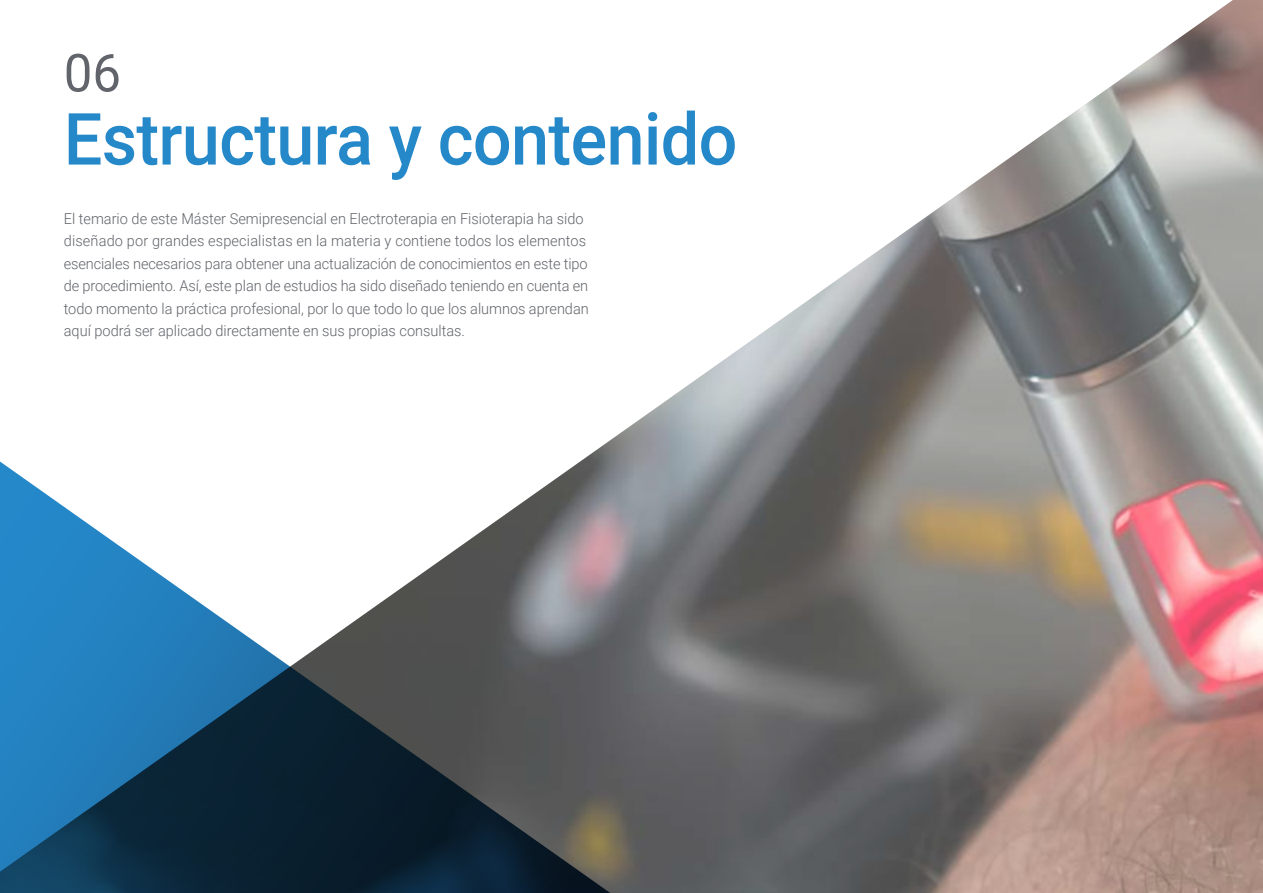
<style>
.page{position:relative;width:1263px;height:893px;background:#fff}
.page>*{position:absolute;margin:0;border:0;box-sizing:border-box;transform-origin:0 0}
.t1{font:500 72px "Roboto";letter-spacing:-.01em;color:#2488c9;scale:.95 1}
.t2{font:52.5px "Roboto";color:#61646a}
.t3{font:300 15px/22.5px "Roboto";color:#61646a}
</style>
<div class="page">
<img style="left:602px;top:0;width:661px;height:893px">
<svg style="left:0;top:446px;width:640px;height:447px"></svg>
<h2 class="t2" style="left:64px;top:36px;width:59px">06</h2>
<h1 class="t1" style="left:64px;top:89px;width:711px">Estructura y contenido</h1>
<p class="t3" style="left:64px;top:207px;width:526px">El temario de este Máster Semipresencial en Electroterapia en Fisioterapia ha sido diseñado por grandes especialistas en la materia y contiene todos los elementos esenciales necesarios para obtener una actualización de conocimientos en este tipo de procedimiento. Así, este plan de estudios ha sido diseñado teniendo en cuenta en todo momento la práctica profesional, por lo que todo lo que los alumnos aprendan aquí podrá ser aplicado directamente en sus propias consultas.</p>
</div>
